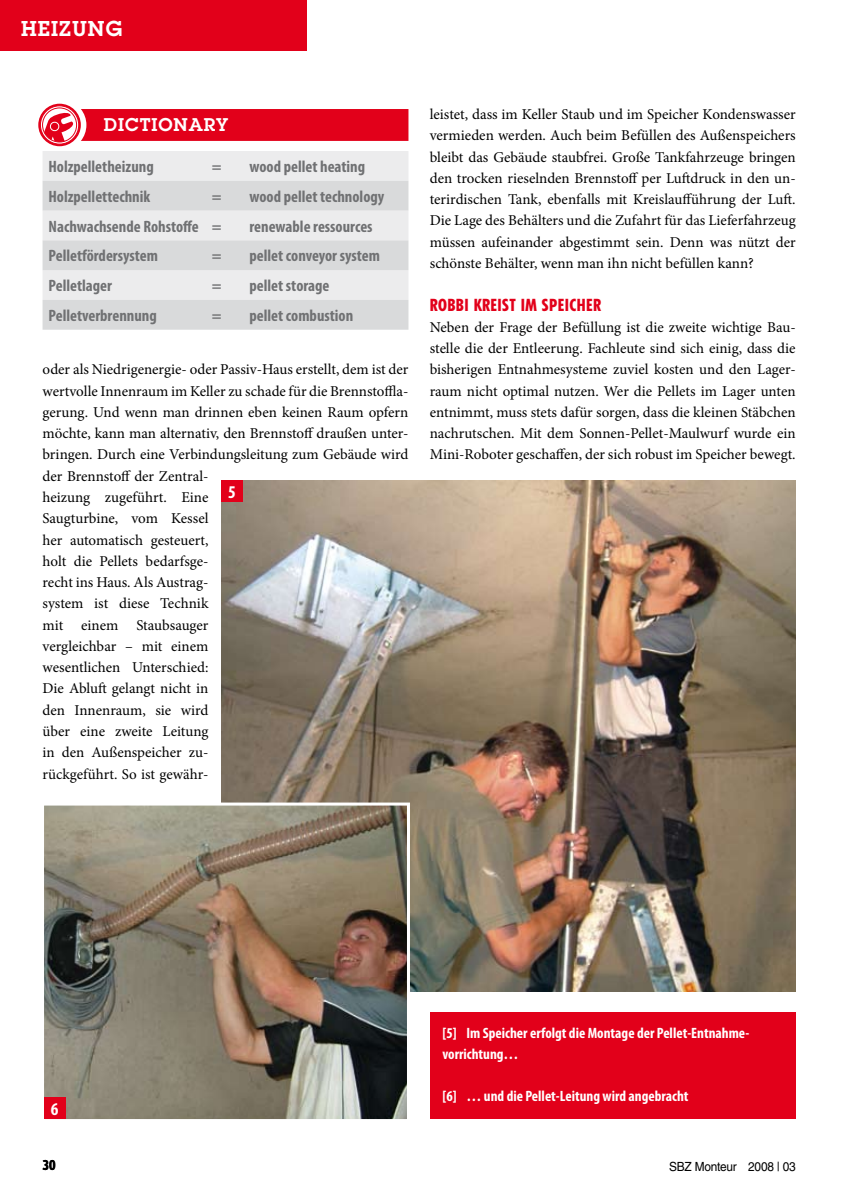
<style>
.page{position:relative;width:851px;height:1204px;background:#fff}
.page>*{position:absolute;margin:0;border:0;box-sizing:border-box;transform-origin:0 0}
.t1{font:600 21px "Lubalin Graph Std";letter-spacing:.05em;color:#fff}
.t2{font:600 18px "Lubalin Graph Std";letter-spacing:.05em;color:#fff}
.t3{font:700 condensed 18px "Myriad Pro";color:#fff}
.t4{font:700 condensed 16.5px "Myriad Pro";color:#707173}
.t5{font:800 condensed 16.5px "Tempo Std";letter-spacing:.03em;color:#e2001a}
.t6{font:15px/21.3px "Minion Pro";color:#000;text-align:justify}
.t7{font:700 condensed 15px/21px "Myriad Pro";color:#fff}
.t8{font:800 condensed 13.5px "Tempo Std";color:#000}
.t9{font:12.6px "Helvetica LT Std";letter-spacing:-.02em;color:#000;scale:.94 1}
</style>
<div class="page">
<div style="left:40px;top:105px;width:40px;height:40px;background:#e20921;border-radius:50%"></div>
<div style="left:38px;top:104px;width:43px;height:42px;border:3px solid #e2001a;border-radius:50%"></div>
<svg style="left:40px;top:106px;width:39px;height:38px"></svg>
<div style="left:40px;top:106px;width:39px;height:38px;border:1px solid #e2001a;border-radius:50%"></div>
<svg style="left:43px;top:112px;width:31px;height:30px"></svg>
<div style="left:42px;top:107px;width:35px;height:35px;border:1px solid #e2001a;border-radius:50%"></div>
<img style="left:221px;top:480px;width:574px;height:511px">
<img style="left:45px;top:806px;width:361px;height:311px">
<div style="left:41px;top:802px;width:369px;height:319px;border:3px solid #fff"></div>
<div style="left:0;top:0;width:306px;height:51px;background:#e2001a"></div>
<div style="left:81px;top:109px;width:327px;height:32px;background:#e2001a"></div>
<div style="left:43px;top:151px;width:365px;height:30px;background:#ececed"></div>
<svg style="left:43px;top:181px;width:365px;height:149px;background:#e0e1e2"></svg>
<div style="left:221px;top:480px;width:21px;height:22px;background:#e2001a"></div>
<div style="left:44px;top:1097px;width:21px;height:21px;background:#e2001a"></div>
<div style="left:429px;top:1012px;width:366px;height:106px;background:#e2001a"></div>
<h1 class="t1" style="left:21px;top:15px;width:102px">HEIZUNG</h1>
<p class="t2" style="left:104px;top:113px;width:126px">DICTIONARY</p>
<p class="t4" style="left:49px;top:156px;width:107px">Holzpelletheizung</p>
<p class="t4" style="left:212px;top:156px;width:11px">=</p>
<p class="t4" style="left:249px;top:156px;width:117px">wood pellet heating</p>
<p class="t4" style="left:49px;top:186px;width:103px">Holzpellettechnik</p>
<p class="t4" style="left:212px;top:186px;width:11px">=</p>
<p class="t4" style="left:249px;top:186px;width:136px">wood pellet technology</p>
<p class="t4" style="left:49px;top:216px;width:174px">Nachwachsende Rohstoffe =</p>
<p class="t4" style="left:249px;top:216px;width:124px">renewable ressources</p>
<p class="t4" style="left:49px;top:245px;width:111px">Pelletfördersystem</p>
<p class="t4" style="left:212px;top:245px;width:11px">=</p>
<p class="t4" style="left:249px;top:245px;width:132px">pellet conveyor system</p>
<p class="t4" style="left:49px;top:275px;width:65px">Pelletlager</p>
<p class="t4" style="left:212px;top:275px;width:11px">=</p>
<p class="t4" style="left:249px;top:275px;width:81px">pellet storage</p>
<p class="t4" style="left:49px;top:305px;width:110px">Pelletverbrennung</p>
<p class="t4" style="left:212px;top:305px;width:11px">=</p>
<p class="t4" style="left:249px;top:305px;width:105px">pellet combustion</p>
<p class="t6" style="left:43px;top:359px;width:367px;text-align:left">oder als Niedrigenergie- oder Passiv-Haus erstellt, dem ist der wertvolle Innenraum im Keller zu schade für die Brennstoffla&shy;gerung. Und wenn man drinnen eben keinen Raum opfern möchte, kann man alternativ, den Brennstoff draußen unter&shy;bringen. Durch eine Verbindungsleitung zum Gebäude wird der Brennstoff der Zentral-<br>heizung zugeführt. Eine<br>Saugturbine, vom Kessel<br>her automatisch gesteuert,<br>holt die Pellets bedarfsge-<br>recht ins Haus. Als Austrag-<br>system ist diese Technik<br>mit einem Staubsauger<br>vergleichbar – mit einem<br>wesentlichen Unterschied:<br>Die Abluft gelangt nicht in<br>den Innenraum, sie wird<br>über eine zweite Leitung<br>in den Außenspeicher zu-<br>rückgeführt. So ist gewähr-</p>
<p class="t3" style="left:228px;top:481px;width:9px">5</p>
<p class="t6" style="left:429px;top:104px;width:367px">leistet, dass im Keller Staub und im Speicher Kondenswasser vermieden werden. Auch beim Befüllen des Außenspeichers bleibt das Gebäude staubfrei. Große Tankfahrzeuge bringen den trocken rieselnden Brennstoff per Luftdruck in den un&shy;terirdischen Tank, ebenfalls mit Kreislaufführung der Luft.<br>Die Lage des Behälters und die Zufahrt für das Lieferfahrzeug müssen aufeinander abgestimmt sein. Denn was nützt der schönste Behälter, wenn man ihn nicht befüllen kann?</p>
<p class="t5" style="left:429px;top:294px;width:173px">ROBBI KREIST IM SPEICHER</p>
<p class="t6" style="left:429px;top:316px;width:367px">Neben der Frage der Befüllung ist die zweite wichtige Bau&shy;stelle die der Entleerung. Fachleute sind sich einig, dass die bisherigen Entnahmesysteme zuviel kosten und den Lager&shy;raum nicht optimal nutzen. Wer die Pellets im Lager unten entnimmt, muss stets dafür sorgen, dass die kleinen Stäbchen nachrutschen. Mit dem Sonnen-Pellet-Maulwurf wurde ein Mini-Roboter geschaffen, der sich robust im Speicher bewegt.</p>
<p class="t3" style="left:51px;top:1097px;width:9px">6</p>
<p class="t7" style="left:442px;top:1021px;width:307px">[5] I m Speicher erfolgt die Montage der Pellet-Entnahme&shy;vorrichtung…</p>
<p class="t7" style="left:442px;top:1084px;width:247px">[6] … und die Pellet-Leitung wird angebracht</p>
<p class="t8" style="left:43px;top:1156px;width:14px">30</p>
<p class="t9" style="left:669px;top:1158px;width:136px">SBZ Monteur 2008 | 03</p>
</div>
